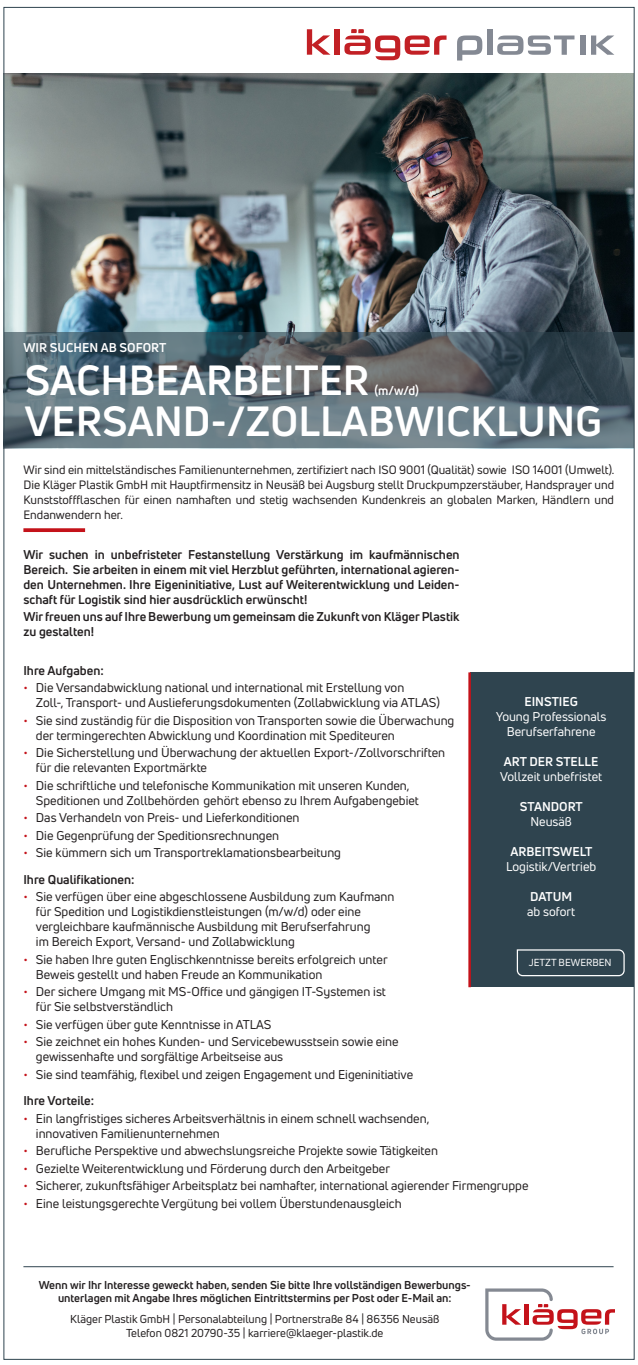
<style>
.page{position:relative;width:638px;height:1365px;background:#fff}
.page>*{position:absolute;margin:0;border:0;box-sizing:border-box;transform-origin:0 0}
.t1{font:700 41.25px "Uni Neue";color:#fff}
.t2{font:12.5px/15px "Uni Neue";color:#231f20}
.t3{font:700 12.5px/15px "Uni Neue";color:#231f20;text-align:justify}
.t4{font:12.5px/15px "Uni Neue";color:#fff;text-align:center}
.t5{font:700 12.5px "Uni Neue";color:#fff}
.t6{font:11.88px/15px "Uni Neue";color:#231f20;text-align:justify}
.t7{font:700 11.25px/13.5px "Uni Neue";color:#231f20;text-align:center}
.t8{font:11.25px "Uni Neue";color:#231f20}
.t9{font:10px "Uni Neue";color:#fff}
.s1{color:#c4121a}
</style>
<div class="page">
<img style="left:6px;top:74px;width:626px;height:258px">
<svg style="left:485px;top:1288px;width:130px;height:52px"></svg>
<svg style="left:457px;top:35px;width:25px;height:26px"></svg>
<svg style="left:497px;top:35px;width:77px;height:20px"></svg>
<svg style="left:591px;top:35px;width:23px;height:20px"></svg>
<div style="left:334px;top:29px;width:6px;height:26px;background:#c22025"></div>
<svg style="left:344px;top:29px;width:102px;height:31px"></svg>
<svg style="left:307px;top:29px;width:23px;height:26px"></svg>
<div style="left:487px;top:29px;width:5px;height:26px;background:#848993"></div>
<div style="left:580px;top:35px;width:5px;height:20px;background:#848993"></div>
<div style="left:471px;top:672px;width:163px;height:315px;background:#2f444f"></div>
<svg style="left:516px;top:949px;width:109px;height:27px"></svg>
<hr style="left:468px;top:672px;width:3px;height:315px;background:#c4121a">
<svg style="left:23px;top:528px;width:62px;height:4px"></svg>
<hr style="left:23px;top:1266px;width:590px;height:1px;background:#2f444f">
<svg style="left:6px;top:332px;width:626px;height:116px;background:#586871"></svg>
<p class="t5" style="left:23px;top:340px;width:144px">WIR SUCHEN AB SOFORT</p>
<p class="t1" style="left:25px;top:354px;width:346px">SACHBEARBEITER</p>
<p class="t5" style="left:374px;top:382px;width:46px">(m/w/d)</p>
<p class="t1" style="left:25px;top:395px;width:579px">VERSAND-/ZOLLABWICKLUNG</p>
<p class="t6" style="left:23px;top:462px;width:592px">Wir sind ein mittelständisches Familienunternehmen, zertifiziert nach ISO 9001 (Qualität) sowie ISO 14001 (Umwelt).<br>Die Kläger Plastik GmbH mit Hauptfirmensitz in Neusäß bei Augsburg stellt Druckpumpzerstäuber, Handsprayer und Kunststoffflaschen für einen namhaften und stetig wachsenden Kundenkreis an globalen Marken, Händlern und Endanwendern her.</p>
<p class="t3" style="left:23px;top:546px;width:438px">Wir suchen in unbefristeter Festanstellung Verstärkung im kaufmännischen Bereich. Sie arbeiten in einem mit viel Herzblut geführten, international agieren&shy;den Unternehmen. Ihre Eigeninitiative, Lust auf Weiterentwicklung und Leiden&shy;schaft für Logistik sind hier ausdrücklich erwünscht!</p>
<p class="t3" style="left:23px;top:609px;width:437px">Wir freuen uns auf Ihre Bewerbung um gemeinsam die Zukunft von Kläger Plastik zu gestalten!</p>
<p class="t3" style="left:23px;top:662px;width:82px">Ihre Aufgaben:</p>
<p class="t2" style="left:36px;top:680px;width:405px;text-indent:-12px"><span class="s1">•</span> Die Versandabwicklung national und international mit Erstellung von<br>Zoll-, Transport- und Auslieferungsdokumenten (Zollabwicklung via ATLAS)</p>
<p class="t2" style="left:36px;top:712px;width:420px;text-indent:-12px"><span class="s1">•</span> Sie sind zuständig für die Disposition von Transporten sowie die Überwachung der termingerechten Abwicklung und Koordination mit Spediteuren</p>
<p class="t2" style="left:23px;top:745px;width:423px"><span class="s1">•</span> Die Sicherstellung und Überwachung der aktuellen Export-/Zollvorschriften</p>
<p class="t2" style="left:36px;top:760px;width:173px">für die relevanten Exportmärkte</p>
<p class="t2" style="left:23px;top:777px;width:388px"><span class="s1">•</span> Die schriftliche und telefonische Kommunikation mit unseren Kunden,</p>
<p class="t2" style="left:36px;top:792px;width:384px">Speditionen und Zollbehörden gehört ebenso zu Ihrem Aufgabengebiet</p>
<p class="t2" style="left:23px;top:810px;width:277px"><span class="s1">•</span> Das Verhandeln von Preis- und Lieferkonditionen</p>
<p class="t2" style="left:23px;top:827px;width:257px"><span class="s1">•</span> Die Gegenprüfung der Speditionsrechnungen</p>
<p class="t2" style="left:23px;top:845px;width:319px"><span class="s1">•</span> Sie kümmern sich um Transportreklamationsbearbeitung</p>
<p class="t3" style="left:23px;top:871px;width:113px">Ihre Qualifikationen:</p>
<p class="t2" style="left:23px;top:889px;width:373px"><span class="s1">•</span> Sie verfügen über eine abgeschlossene Ausbildung zum Kaufmann</p>
<p class="t2" style="left:36px;top:904px;width:326px">für Spedition und Logistikdienstleistungen (m/w/d) oder eine</p>
<p class="t2" style="left:36px;top:919px;width:336px">vergleichbare kaufmännische Ausbildung mit Berufserfahrung im Bereich Export, Versand- und Zollabwicklung</p>
<p class="t2" style="left:23px;top:951px;width:366px"><span class="s1">•</span> Sie haben Ihre guten Englischkenntnisse bereits erfolgreich unter</p>
<p class="t2" style="left:36px;top:966px;width:288px">Beweis gestellt und haben Freude an Kommunikation</p>
<p class="t2" style="left:36px;top:984px;width:351px;text-indent:-12px"><span class="s1">•</span> Der sichere Umgang mit MS-Office und gängigen IT-Systemen ist für Sie selbstverständlich</p>
<p class="t2" style="left:23px;top:1016px;width:250px"><span class="s1">•</span> Sie verfügen über gute Kenntnisse in ATLAS</p>
<p class="t2" style="left:36px;top:1034px;width:364px;text-indent:-12px"><span class="s1">•</span> Sie zeichnet ein hohes Kunden- und Servicebewusstsein sowie eine gewissenhafte und sorgfältige Arbeitseise aus</p>
<p class="t2" style="left:23px;top:1066px;width:391px"><span class="s1">•</span> Sie sind teamfähig, flexibel und zeigen Engagement und Eigeninitiative</p>
<p class="t3" style="left:23px;top:1092px;width:72px">Ihre Vorteile:</p>
<p class="t2" style="left:36px;top:1110px;width:395px;text-indent:-12px"><span class="s1">•</span> Ein langfristiges sicheres Arbeitsverhältnis in einem schnell wachsenden, innovativen Familienunternehmen</p>
<p class="t2" style="left:23px;top:1142px;width:416px"><span class="s1">•</span> Berufliche Perspektive und abwechslungsreiche Projekte sowie Tätigkeiten</p>
<p class="t2" style="left:23px;top:1160px;width:368px"><span class="s1">•</span> Gezielte Weiterentwicklung und Förderung durch den Arbeitgeber</p>
<p class="t2" style="left:23px;top:1177px;width:506px"><span class="s1">•</span> Sicherer, zukunftsfähiger Arbeitsplatz bei namhafter, international agierender Firmengruppe</p>
<p class="t2" style="left:23px;top:1195px;width:380px"><span class="s1">•</span> Eine leistungsgerechte Vergütung bei vollem Überstundenausgleich</p>
<p class="t5" style="left:524px;top:693px;width:55px">EINSTIEG</p>
<p class="t4" style="left:496px;top:709px;width:112px">Young Professionals<br>Berufserfahrene</p>
<p class="t5" style="left:504px;top:753px;width:96px">ART DER STELLE</p>
<p class="t4" style="left:500px;top:769px;width:104px">Vollzeit unbefristet</p>
<p class="t5" style="left:520px;top:798px;width:64px">STANDORT</p>
<p class="t4" style="left:530px;top:814px;width:43px">Neusäß</p>
<p class="t5" style="left:510px;top:843px;width:83px">ARBEITSWELT</p>
<p class="t4" style="left:506px;top:859px;width:92px">Logistik/Vertrieb</p>
<p class="t5" style="left:530px;top:888px;width:44px">DATUM</p>
<p class="t4" style="left:527px;top:904px;width:49px">ab sofort</p>
<p class="t9" style="left:529px;top:956px;width:84px">JETZT BEWERBEN</p>
<p class="t7" style="left:39px;top:1277px;width:433px">Wenn wir Ihr Interesse geweckt haben, senden Sie bitte Ihre vollständigen Bewerbungs&shy;unterlagen mit Angabe Ihres möglichen Eintrittstermins per Post oder E-Mail an:</p>
<p class="t8" style="left:70px;top:1311px;width:371px">Kläger Plastik GmbH | Personalabteilung | Portnerstraße 84 | 86356 Neusäß</p>
<p class="t8" style="left:126px;top:1325px;width:259px">Telefon 0821 20790-35 | karriere@klaeger-plastik.de</p>
</div>
